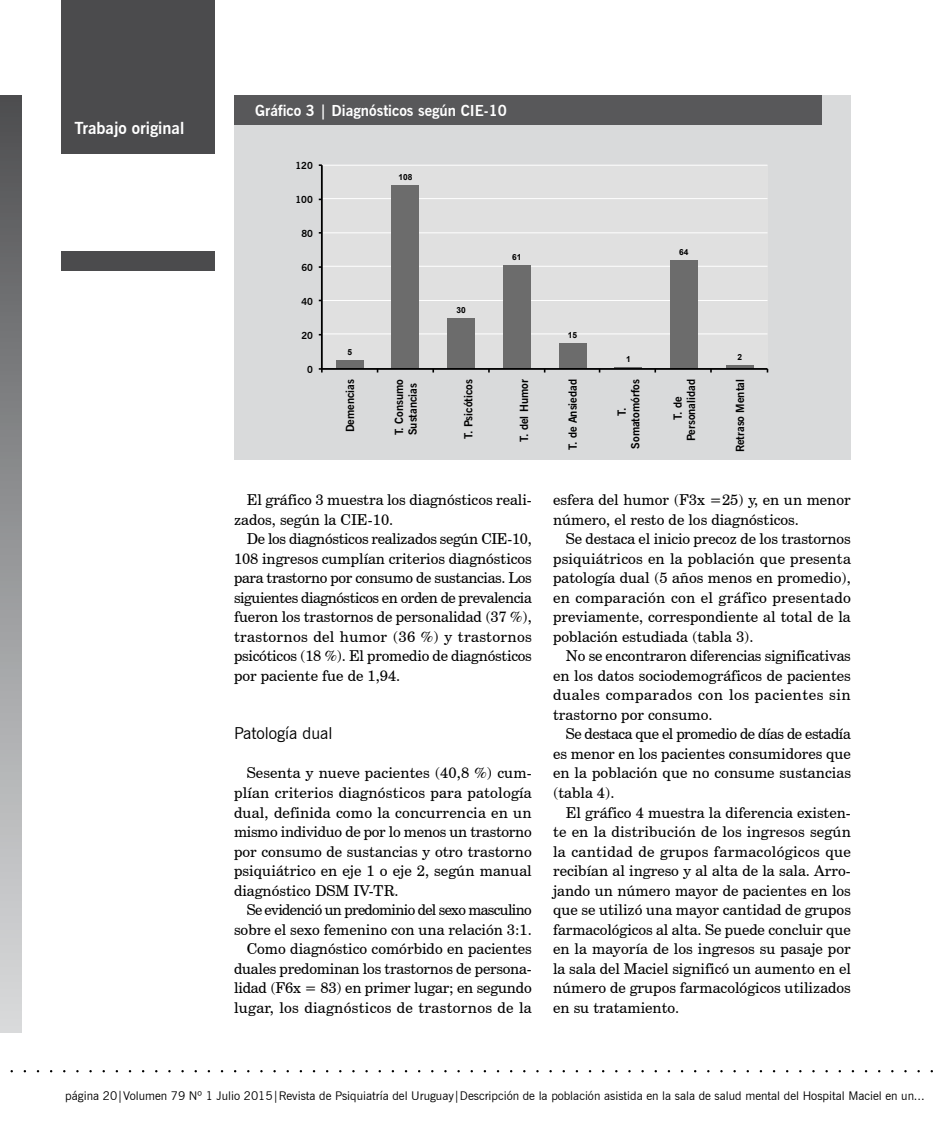
<style>
.page{position:relative;width:936px;height:1132px;background:#fff}
.page>*{position:absolute;margin:0;border:0;box-sizing:border-box;transform-origin:0 0}
.t1{font:700 16.5px "News Gothic BT";color:#fff}
.t2{font:16.5px "News Gothic BT";color:#000}
.t3{font:15px/19.5px "Century Schoolbook BT";color:#000;text-align:justify}
.t4{font:700 15px "News Gothic BT";color:#fff}
.t5{font:12px "News Gothic BT";color:#000}
.t6{font:700 11.1px/13.5px "News Gothic BT";color:#000;text-align:center}
.t7{font:700 9.6px "News Gothic BT";color:#000}
.t8{font:700 8.4px "Arial";color:#000}
</style>
<div class="page">
<div style="left:62px;top:0;width:153px;height:154px;background:#4b4b4d"></div>
<div style="left:62px;top:251px;width:153px;height:20px;background:#4b4b4d"></div>
<div style="left:0;top:95px;width:21px;height:936px;background:linear-gradient(to bottom,#505053,#dcddde)"></div>
<div style="left:234px;top:95px;width:616px;height:365px;background:#d9dadb"></div>
<div style="left:234px;top:95px;width:587px;height:30px;background:#58585a"></div>
<svg style="left:318px;top:164px;width:451px;height:209px"></svg>
<p class="t1" style="left:74px;top:118px;width:111px">Trabajo original</p>
<p class="t4" style="left:255px;top:101px;width:253px">Gráfico 3 | Diagnósticos según CIE-10</p>
<p class="t7" style="left:295px;top:160px;width:19px">120</p>
<p class="t7" style="left:295px;top:194px;width:19px">100</p>
<p class="t7" style="left:301px;top:227px;width:13px">80</p>
<p class="t7" style="left:301px;top:261px;width:13px">60</p>
<p class="t7" style="left:301px;top:295px;width:13px">40</p>
<p class="t7" style="left:301px;top:329px;width:13px">20</p>
<p class="t7" style="left:307px;top:363px;width:7px">0</p>
<p class="t8" style="left:398px;top:172px;width:15px">108</p>
<p class="t8" style="left:347px;top:346px;width:6px">5</p>
<p class="t8" style="left:456px;top:304px;width:11px">30</p>
<p class="t8" style="left:512px;top:251px;width:11px">61</p>
<p class="t8" style="left:568px;top:329px;width:11px">15</p>
<p class="t8" style="left:626px;top:353px;width:6px">1</p>
<p class="t8" style="left:679px;top:246px;width:11px">64</p>
<p class="t8" style="left:737px;top:351px;width:6px">2</p>
<p class="t6" style="left:343px;top:432px;width:54px;rotate:-90deg">Demencias</p>
<p class="t6" style="left:392px;top:435px;width:58px;text-align:left;rotate:-90deg">T. Consumo<br>Sustancias</p>
<p class="t6" style="left:461px;top:439px;width:61px;rotate:-90deg">T. Psicóticos</p>
<p class="t6" style="left:517px;top:441px;width:64px;rotate:-90deg">T. del Humor</p>
<p class="t6" style="left:566px;top:450px;width:72px;rotate:-90deg">T. de Ansiedad</p>
<p class="t6" style="left:615px;top:448px;width:71px;rotate:-90deg">T.<br>Somatomórfos</p>
<p class="t6" style="left:671px;top:441px;width:64px;rotate:-90deg">T. de<br>Personalidad</p>
<p class="t6" style="left:733px;top:452px;width:75px;rotate:-90deg">Retraso Mental</p>
<p class="t3" style="left:234px;top:490px;width:299px;text-indent:13px">El gráfico 3 muestra los diagnósticos reali&shy;zados, según la CIE-10.</p>
<p class="t3" style="left:234px;top:529px;width:299px;text-indent:13px">De los diagnósticos realizados según CIE-10, 108 ingresos cumplían criterios diagnósticos para trastorno por consumo de sustancias. Los siguientes diagnósticos en orden de prevalencia fueron los trastornos de personalidad (37 %), trastornos del humor (36 %) y trastornos psicóticos (18 %). El promedio de diagnósticos por paciente fue de 1,94.</p>
<p class="t2" style="left:234px;top:723px;width:100px">Patología dual</p>
<p class="t3" style="left:234px;top:763px;width:299px;text-indent:13px">Sesenta y nueve pacientes (40,8 %) cum&shy;plían criterios diagnósticos para patología dual, definida como la concurrencia en un mismo individuo de por lo menos un trastorno por consumo de sustancias y otro trastorno psiquiátrico en eje 1 o eje 2, según manual diagnóstico DSM IV-TR.</p>
<p class="t3" style="left:234px;top:899px;width:299px;text-align:right">Se evidenció un predominio del sexo masculino sobre el sexo femenino con una relación 3:1.<br>Como diagnóstico comórbido en pacientes duales predominan los trastornos de persona&shy;lidad (F6x = 83) en primer lugar; en segundo lugar, los diagnósticos de trastornos de la</p>
<p class="t3" style="left:553px;top:490px;width:299px">esfera del humor (F3x =25) y, en un menor número, el resto de los diagnósticos.</p>
<p class="t3" style="left:553px;top:529px;width:299px;text-indent:13px">Se destaca el inicio precoz de los trastornos psiquiátricos en la población que presenta patología dual (5 años menos en promedio), en comparación con el gráfico presentado previamente, correspondiente al total de la población estudiada (tabla 3).</p>
<p class="t3" style="left:553px;top:646px;width:299px;text-indent:13px">No se encontraron diferencias significativas en los datos sociodemográficos de pacientes duales comparados con los pacientes sin trastorno por consumo.</p>
<p class="t3" style="left:553px;top:724px;width:299px;text-indent:13px">Se destaca que el promedio de días de estadía es menor en los pacientes consumidores que en la población que no consume sustancias (tabla 4).</p>
<p class="t3" style="left:553px;top:802px;width:299px;text-indent:13px">El gráfico 4 muestra la diferencia existen&shy;te en la distribución de los ingresos según la cantidad de grupos farmacológicos que recibían al ingreso y al alta de la sala. Arro&shy;jando un número mayor de pacientes en los que se utilizó una mayor cantidad de grupos farmacológicos al alta. Se puede concluir que en la mayoría de los ingresos su pasaje por la sala del Maciel significó un aumento en el número de grupos farmacológicos utilizados en su tratamiento.</p>
<p class="t5" style="left:65px;top:1087px;width:860px">página 20|Volumen 79 Nº 1 Julio 2015|Revista de Psiquiatría del Uruguay|Descripción de la población asistida en la sala de salud mental del Hospital Maciel en un...</p>
</div>
